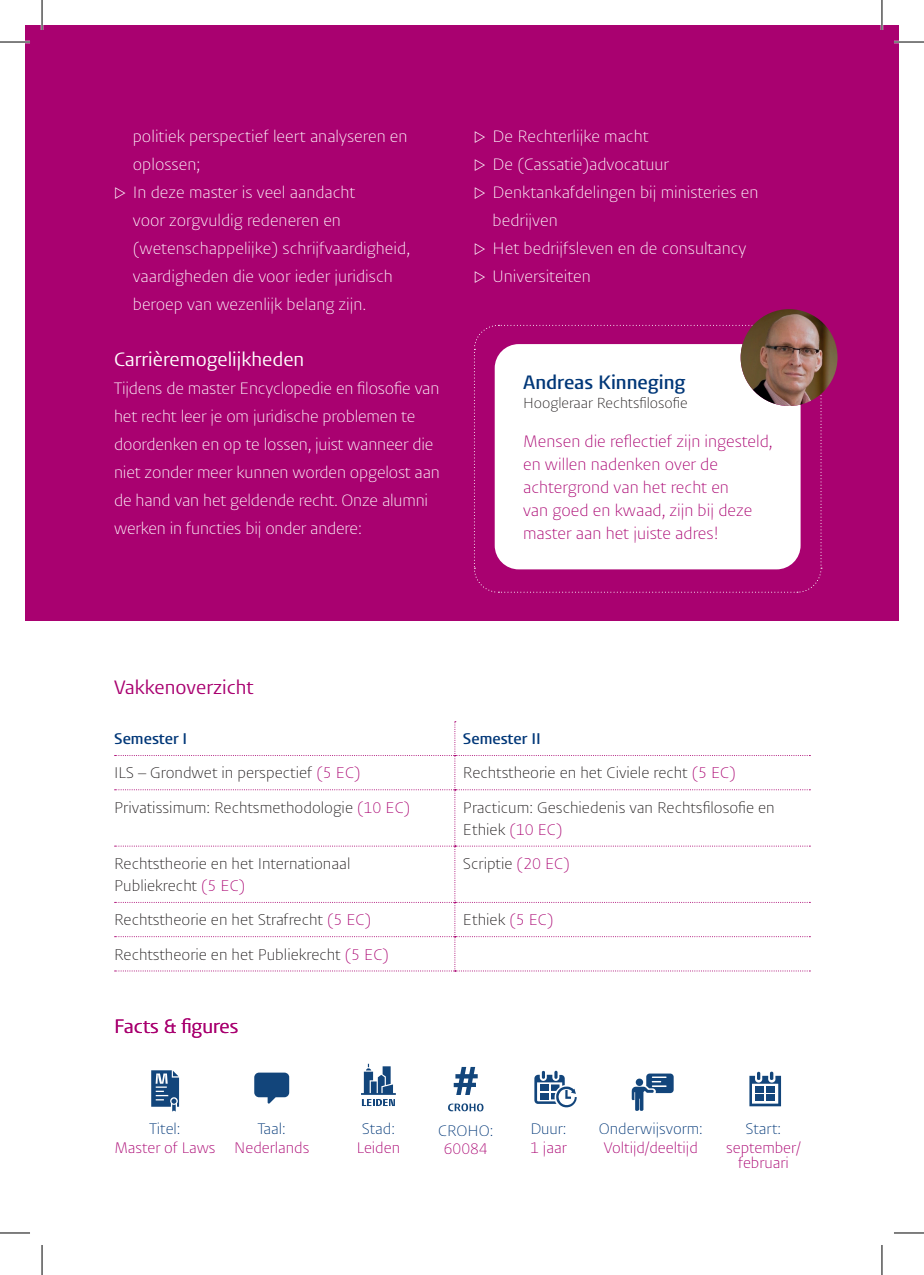
<style>
.page{position:relative;width:924px;height:1275px;background:#fff}
.page>*{position:absolute;margin:0;border:0;box-sizing:border-box;transform-origin:0 0}
.t1{font:20px "Vestula";color:#a90170}
.t2{font:20px "Vestula";color:#fff}
.t3{font:600 20px "Vestula";color:#013778}
.t4{font:300 17px/28px "Vestula";color:#fff}
.t5{font:300 17px/23.2px "Vestula";color:#a90170}
.t6{font:300 16px/22px "Vestula";color:#231f20}
.t7{font:600 16px "Vestula";color:#013778}
.t8{font:300 15.8px/14.8px "Vestula";color:#a90170;text-align:center}
.t9{font:300 15.8px "Vestula";color:#013778}
.t10{font:300 15px "Vestula";color:#231f20}
.s1{color:#a90170}
</style>
<div class="page">
<div style="left:25px;top:25px;width:873px;height:595px;background:#a90170"></div>
<svg style="left:474px;top:324px;width:347px;height:269px"></svg>
<div style="left:494px;top:344px;width:306px;height:225px;background:#fff;border-radius:24px"></div>
<img style="left:740px;top:309px;width:97px;height:97px;border-radius:48px">
<svg style="left:114px;top:721px;width:696px;height:250px"></svg>
<svg style="left:151px;top:1070px;width:28px;height:41px"></svg>
<svg style="left:254px;top:1072px;width:35px;height:31px"></svg>
<svg style="left:361px;top:1063px;width:34px;height:43px"></svg>
<svg style="left:448px;top:1103px;width:35px;height:8px"></svg>
<svg style="left:453px;top:1067px;width:24px;height:28px"></svg>
<svg style="left:534px;top:1070px;width:42px;height:37px"></svg>
<svg style="left:631px;top:1073px;width:42px;height:37px"></svg>
<svg style="left:749px;top:1071px;width:31px;height:35px"></svg>
<div style="left:755px;top:1086px;width:8px;height:6px;background:#12457b"></div>
<div style="left:766px;top:1086px;width:8px;height:6px;background:#12457b"></div>
<div style="left:755px;top:1094px;width:8px;height:7px;background:#12457b"></div>
<div style="left:766px;top:1094px;width:8px;height:7px;background:#12457b"></div>
<hr style="left:0;top:41px;width:30px;height:2px;background:#fff">
<hr style="left:893px;top:41px;width:30px;height:2px;background:#fff">
<hr style="left:41px;top:0;width:2px;height:30px;background:#fff">
<hr style="left:880px;top:0;width:2px;height:30px;background:#fff">
<hr style="left:0;top:42px;width:30px;height:1px;background:#000">
<hr style="left:893px;top:42px;width:30px;height:1px;background:#000">
<hr style="left:0;top:1232px;width:30px;height:1px;background:#000">
<hr style="left:893px;top:1232px;width:30px;height:1px;background:#000">
<hr style="left:42px;top:0;width:1px;height:30px;background:#000">
<hr style="left:42px;top:1245px;width:1px;height:30px;background:#000">
<hr style="left:881px;top:0;width:1px;height:30px;background:#000">
<hr style="left:881px;top:1245px;width:1px;height:30px;background:#000">
<p class="t4" style="left:133px;top:123px;width:279px">politiek perspectief leert analyseren en oplossen;<br>In deze master is veel aandacht<br>voor zorgvuldig redeneren en (wetenschappelijke) schrijfvaardigheid, vaardigheden die voor ieder juridisch beroep van wezenlijk belang zijn.</p>
<p class="t2" style="left:114px;top:347px;width:192px">Carrièremogelijkheden</p>
<p class="t4" style="left:114px;top:375px;width:327px">Tijdens de master Encyclopedie en filosofie van het recht leer je om juridische problemen te doordenken en op te lossen, juist wanneer die niet zonder meer kunnen worden opgelost aan de hand van het geldende recht. Onze alumni werken in functies bij onder andere:</p>
<p class="t3" style="left:523px;top:370px;width:164px">Andreas Kinneging</p>
<p class="t4" style="left:492px;top:123px;width:267px">De Rechterlijke macht<br>De (Cassatie)advocatuur<br>Denktankafdelingen bij ministeries en bedrijven<br>Het bedrijfsleven en de consultancy<br>Universiteiten</p>
<p class="t10" style="left:523px;top:394px;width:166px">Hoogleraar Rechtsfilosofie</p>
<p class="t5" style="left:523px;top:429px;width:251px">Mensen die reflectief zijn ingesteld, en willen nadenken over de achtergrond van het recht en<br>van goed en kwaad, zijn bij deze master aan het juiste adres!</p>
<p class="t1" style="left:114px;top:675px;width:141px">Vakkenoverzicht</p>
<p class="t7" style="left:114px;top:729px;width:75px">Semester I</p>
<p class="t7" style="left:462px;top:729px;width:79px">Semester II</p>
<p class="t6" style="left:114px;top:762px;width:248px">ILS – Grondwet in perspectief <span class="s1">(5 EC)</span></p>
<p class="t6" style="left:462px;top:762px;width:274px">Rechtstheorie en het Civiele recht <span class="s1">(5 EC)</span></p>
<p class="t6" style="left:114px;top:796px;width:297px">Privatissimum: Rechtsmethodologie <span class="s1">(10 EC)</span></p>
<p class="t6" style="left:462px;top:796px;width:313px">Practicum: Geschiedenis van Rechtsfilosofie en<br>Ethiek <span class="s1">(10 EC)</span></p>
<p class="t6" style="left:114px;top:853px;width:238px">Rechtstheorie en het Internationaal<br>Publiekrecht <span class="s1">(5 EC)</span></p>
<p class="t6" style="left:462px;top:853px;width:108px">Scriptie <span class="s1">(20 EC)</span></p>
<p class="t6" style="left:114px;top:909px;width:258px">Rechtstheorie en het Strafrecht <span class="s1">(5 EC)</span></p>
<p class="t6" style="left:462px;top:909px;width:92px">Ethiek <span class="s1">(5 EC)</span></p>
<p class="t6" style="left:114px;top:943px;width:276px">Rechtstheorie en het Publiekrecht <span class="s1">(5 EC)</span></p>
<p class="t1" style="left:114px;top:1014px;width:126px">Facts &amp; figures</p>
<p class="t9" style="left:149px;top:1119px;width:33px">Titel:</p>
<p class="t8" style="left:114px;top:1140px;width:102px">Master of Laws</p>
<p class="t9" style="left:257px;top:1119px;width:30px">Taal:</p>
<p class="t8" style="left:234px;top:1140px;width:77px">Nederlands</p>
<p class="t9" style="left:362px;top:1119px;width:35px">Stad:</p>
<p class="t8" style="left:356px;top:1140px;width:45px">Leiden</p>
<p class="t9" style="left:438px;top:1120px;width:57px">CROHO:</p>
<p class="t8" style="left:443px;top:1141px;width:46px">60084</p>
<p class="t9" style="left:530px;top:1119px;width:38px">Duur:</p>
<p class="t8" style="left:530px;top:1140px;width:38px">1 jaar</p>
<p class="t9" style="left:598px;top:1119px;width:105px">Onderwijsvorm:</p>
<p class="t8" style="left:603px;top:1140px;width:95px">Voltijd/deeltijd</p>
<p class="t9" style="left:745px;top:1119px;width:37px">Start:</p>
<p class="t8" style="left:725px;top:1140px;width:76px">september/ februari</p>
</div>
